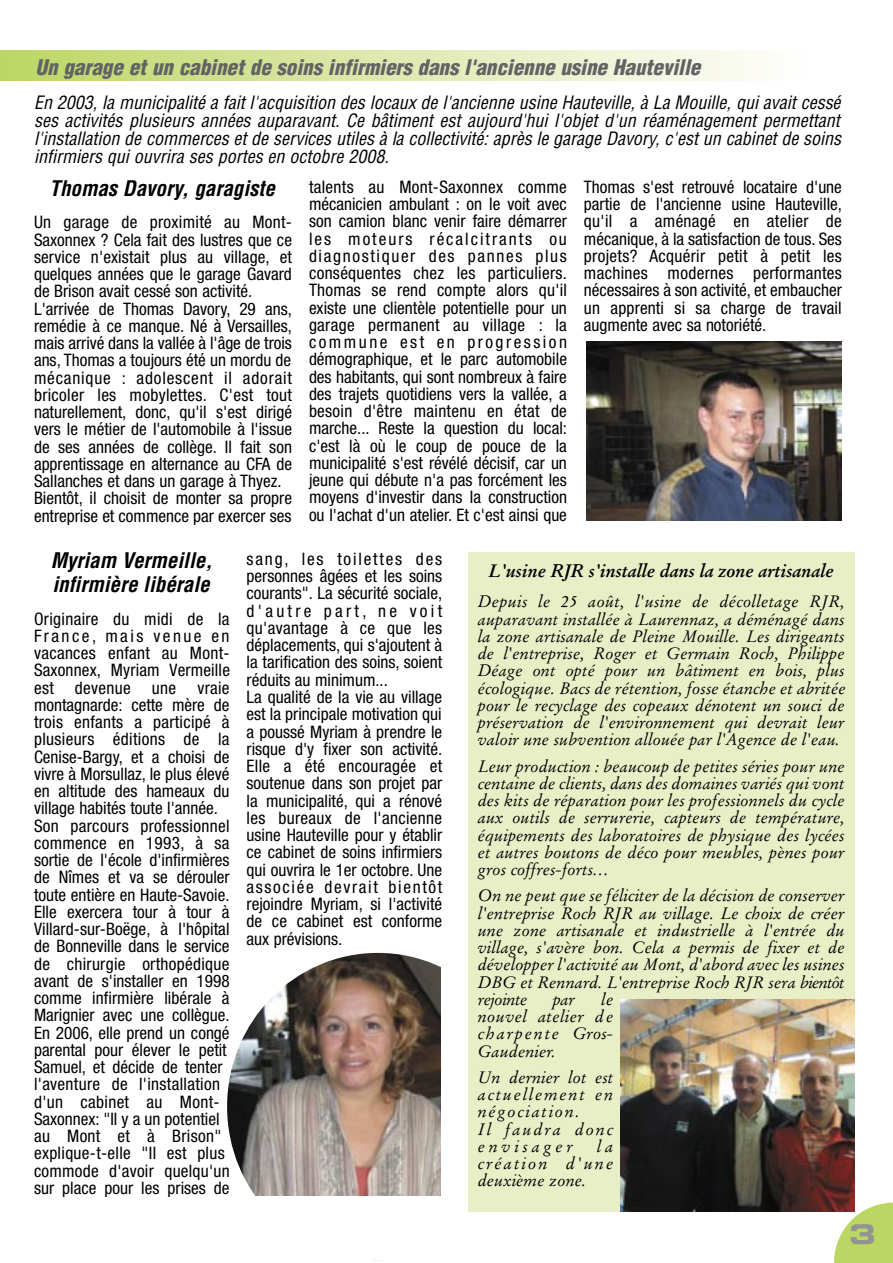
<style>
.page{position:relative;width:893px;height:1263px;background:#fff}
.page>*{position:absolute;margin:0;border:0;box-sizing:border-box;transform-origin:0 0}
.t1{font:27px "Eurostile Bold Extended Two";color:#939393}
.t2{font:italic 900 condensed 21px "Helvetica";color:#636363}
.t3{font:italic 700 condensed 21px/24px "Helvetica";color:#000}
.t4{font:italic condensed 18px/18px "Helvetica";color:#000;text-align:justify}
.t5{font:italic 700 18px "Stempel Garamond";color:#000}
.t6{font:condensed 17.25px/17.2px "Helvetica Neue";color:#000}
.t7{font:italic 16.5px/17.2px "Stempel Garamond";color:#000;text-align:justify}
.t8{font:italic 16.5px/17.2px "Stempel Garamond";letter-spacing:.1em;color:#000}
</style>
<div class="page">
<div style="left:0;top:51px;width:808px;height:30px;background:linear-gradient(to right,#bed664,#fffeff)"></div>
<img style="left:227px;top:953px;width:214px;height:243px">
<img style="left:587px;top:342px;width:255px;height:178px">
<div style="left:468px;top:553px;width:387px;height:659px;background:#e8efc6"></div>
<img style="left:621px;top:999px;width:234px;height:213px">
<svg style="left:834px;top:1202px;width:59px;height:61px"></svg>
<p class="t2" style="left:36px;top:54px;width:666px">Un garage et un cabinet de soins infirmiers dans l'ancienne usine Hauteville</p>
<p class="t4" style="left:34px;top:93px;width:809px">En 2003, la municipalité a fait l'acquisition des locaux de l'ancienne usine Hauteville, à La Mouille, qui avait cessé ses activités plusieurs années auparavant. Ce bâtiment est aujourd'hui l'objet d'un réaménagement permettant l'installation de commerces et de services utiles à la collectivité: après le garage Davory, c'est un cabinet de soins infirmiers qui ouvrira ses portes en octobre 2008.</p>
<p class="t3" style="left:50px;top:176px;width:227px">Thomas Davory, garagiste</p>
<p class="t6" style="left:34px;top:214px;width:259px">Un garage de proximité au Mont-Saxonnex ? Cela fait des lustres que ce service n'existait plus au village, et quelques années que le garage Gavard de Brison avait cessé son activité.<br>L'arrivée de Thomas Davory, 29 ans, remédie à ce manque. Né à Versailles, mais arrivé dans la vallée à l'âge de trois ans, Thomas a toujours été un mordu de mécanique : adolescent il adorait bricoler les mobylettes. C'est tout naturellement, donc, qu'il s'est dirigé vers le métier de l'automobile à l'issue de ses années de collège. Il fait son apprentissage en alternance au CFA de Sallanches et dans un garage à Thyez.<br>Bientôt, il choisit de monter sa propre entreprise et commence par exercer ses</p>
<p class="t6" style="left:309px;top:178px;width:259px;text-align:justify">talents au Mont-Saxonnex comme mécanicien ambulant : on le voit avec son camion blanc venir faire démarrer les moteurs récalcitrants ou diagnostiquer des pannes plus conséquentes chez les particuliers.<br>Thomas se rend compte alors qu'il existe une clientèle potentielle pour un garage permanent au village : la commune est en progression démographique, et le parc automobile des habitants, qui sont nombreux à faire des trajets quotidiens vers la vallée, a besoin d'être maintenu en état de marche... Reste la question du local: c'est là où le coup de pouce de la municipalité s'est révélé décisif, car un jeune qui débute n'a pas forcément les moyens d'investir dans la construction ou l'achat d'un atelier. Et c'est ainsi que</p>
<p class="t6" style="left:584px;top:178px;width:259px;text-align:justify">Thomas s'est retrouvé locataire d'une partie de l'ancienne usine Hauteville, qu'il a aménagé en atelier de mécanique, à la satisfaction de tous. Ses projets? Acquérir petit à petit les machines modernes performantes nécessaires à son activité, et embaucher un apprenti si sa charge de travail augmente avec sa notoriété.</p>
<p class="t5" style="left:489px;top:559px;width:346px">L'usine RJR s'installe dans la zone artisanale</p>
<p class="t7" style="left:478px;top:593px;width:370px">Depuis le 25 août, l'usine de décolletage RJR, auparavant installée à Laurennaz, a déménagé dans la zone artisanale de Pleine Mouille. Les dirigeants de l'entreprise, Roger et Germain Roch, Philippe Déage ont opté pour un bâtiment en bois, plus écologique. Bacs de rétention, fosse étanche et abritée pour le recyclage des copeaux dénotent un souci de préservation de l'environnement qui devrait leur valoir une subvention allouée par l'Agence de l'eau.</p>
<p class="t7" style="left:478px;top:757px;width:369px">Leur production : beaucoup de petites séries pour une centaine de clients, dans des domaines variés qui vont des kits de réparation pour les professionnels du cycle aux outils de serrurerie, capteurs de température, équipements des laboratoires de physique des lycées et autres boutons de déco pour meubles, pènes pour gros coffres-forts…</p>
<p class="t7" style="left:478px;top:887px;width:368px">On ne peut que se féliciter de la décision de conserver l'entreprise Roch RJR au village. Le choix de créer une zone artisanale et industrielle à l'entrée du village, s'avère bon. Cela a permis de fixer et de développer l'activité au Mont, d'abord avec les usines DBG et Rennard. L'entreprise Roch RJR sera bientôt rejointe</p>
<p class="t3" style="left:51px;top:549px;width:163px">Myriam Vermeille, infirmière libérale</p>
<p class="t6" style="left:34px;top:610px;width:197px">Originaire du midi de la<br>France, mais venue en vacances enfant au Mont-<br>Saxonnex, Myriam Vermeille est devenue une vraie montagnarde: cette mère de trois enfants a participé à plusieurs éditions de la<br>Cenise-Bargy, et a choisi de vivre à Morsullaz, le plus élevé en altitude des hameaux du village habités toute l'année.<br>Son parcours professionnel commence en 1993, à sa sortie de l'école d'infirmières de Nîmes et va se dérouler toute entière en Haute-Savoie.<br>Elle exercera tour à tour à<br>Villard-sur-Boëge, à l'hôpital de Bonneville dans le service de chirurgie orthopédique avant de s'installer en 1998 comme infirmière libérale à<br>Marignier avec une collègue.<br>En 2006, elle prend un congé parental pour élever le petit<br>Samuel, et décide de tenter l'aventure de l'installation d'un cabinet au Mont-<br>Saxonnex: "Il y a un potentiel au Mont et à Brison" explique-t-elle "Il est plus commode d'avoir quelqu'un sur place pour les prises de</p>
<p class="t6" style="left:247px;top:550px;width:197px">sang, les toilettes des personnes âgées et les soins courants". La sécurité sociale, d'autre part, ne voit qu'avantage à ce que les déplacements, qui s'ajoutent à la tarification des soins, soient réduits au minimum...<br>La qualité de la vie au village est la principale motivation qui a poussé Myriam à prendre le risque d'y fixer son activité.<br>Elle a été encouragée et soutenue dans son projet par la municipalité, qui a rénové les bureaux de l'ancienne usine Hauteville pour y établir ce cabinet de soins infirmiers qui ouvrira le 1er octobre. Une associée devrait bientôt rejoindre Myriam, si l'activité de ce cabinet est conforme aux prévisions.</p>
<p class="t7" style="left:478px;top:991px;width:137px;text-indent:123px">le nouvel atelier de charpente Gros-Gaudenier.</p>
<p class="t8" style="left:478px;top:1069px;width:137px">Un dernier lot est actuellement en négociation.<br>Il faudra donc envisager</p>
<p class="t7" style="left:553px;top:991px;width:23px">par</p>
<p class="t7" style="left:478px;top:1138px;width:137px;text-indent:119px">la création d'une deuxième zone.</p>
<p class="t1" style="left:849px;top:1215px;width:28px">3</p>
</div>
